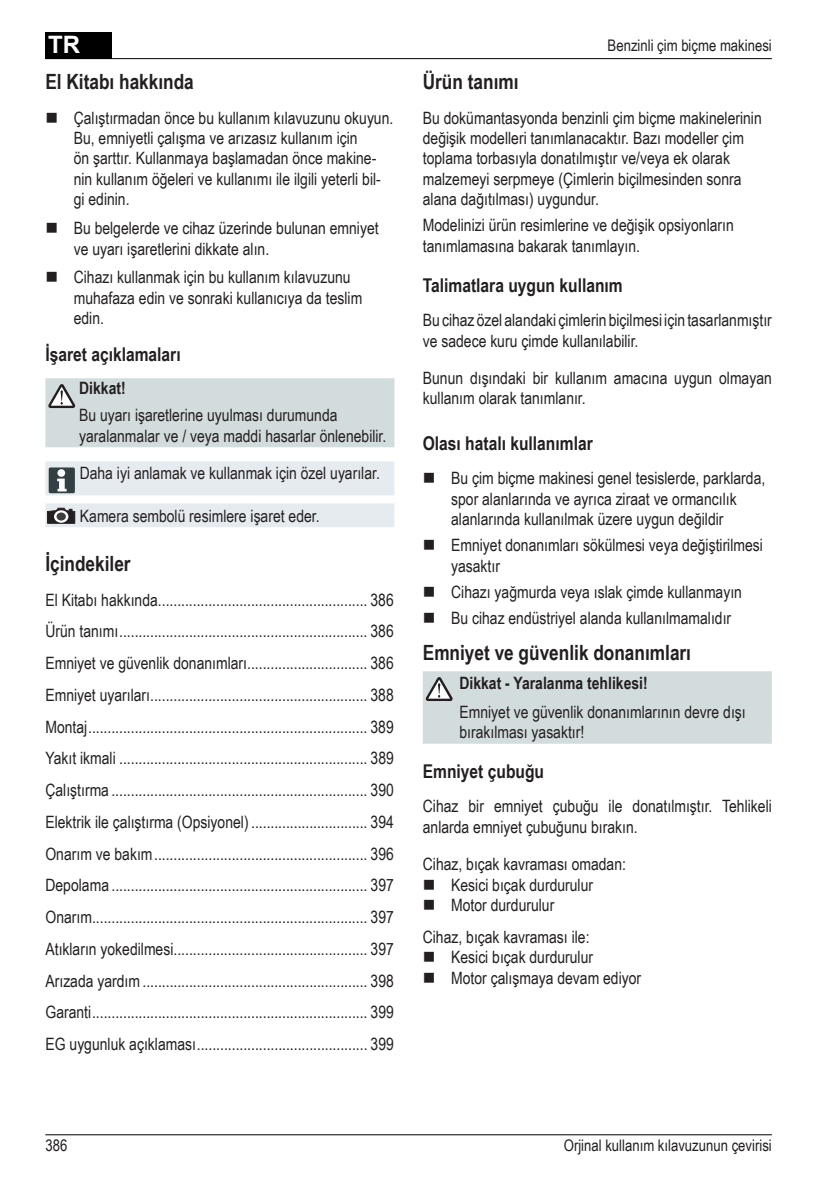
<style>
.page{position:relative;width:840px;height:1191px;background:#fff}
.page>*{position:absolute;margin:0;border:0;box-sizing:border-box;transform-origin:0 0}
.t1{font:700 24px "Arial";color:#fff}
.t2{font:700 21px "Arial Narrow";color:#231f20}
.t3{font:700 19px "Arial Narrow";color:#231f20}
.t4{font:17px/20.4px "Arial Narrow";color:#231f20}
.t5{font:700 17px "Arial Narrow";color:#231f20}
.t6{font:16px "Arial Narrow";color:#231f20}
</style>
<div class="page">
<div style="left:45px;top:32px;width:67px;height:27px;background:#000"></div>
<hr style="left:45px;top:1134px;width:726px;height:1px;background:#000">
<hr style="left:45px;top:58px;width:726px;height:1px;background:#000">
<div style="left:45px;top:378px;width:349px;height:69px;background:#d3dcdd"></div>
<svg style="left:45px;top:461px;width:349px;height:34px;background:#dee3e7"></svg>
<div style="left:57px;top:469px;width:8px;height:8px;background:#fff;border-radius:50%"></div>
<svg style="left:45px;top:503px;width:349px;height:24px;background:#dfe3e7"></svg>
<div style="left:423px;top:671px;width:348px;height:72px;background:#d3dcdd"></div>
<h1 class="t1" style="left:48px;top:29px;width:33px">TR</h1>
<p class="t2" style="left:45px;top:66px;width:150px">El Kitabı hakkında</p>
<p class="t4" style="left:74px;top:107px;width:321px">Çalıştırmadan önce bu kullanım kılavuzunu okuyun.<br>Bu, emniyetli çalışma ve arızasız kullanım için<br>ön şarttır. Kullanmaya başlamadan önce makine&shy;nin kullanım öğeleri ve kullanımı ile ilgili yeterli bil&shy;gi edinin.</p>
<p class="t4" style="left:74px;top:217px;width:306px">Bu belgelerde ve cihaz üzerinde bulunan emniyet ve uyarı işaretlerini dikkate alın.</p>
<p class="t4" style="left:74px;top:267px;width:290px">Cihazı kullanmak için bu kullanım kılavuzunu muhafaza edin ve sonraki kullanıcıya da teslim edin.</p>
<p class="t3" style="left:45px;top:340px;width:137px">İşaret açıklamaları</p>
<p class="t5" style="left:79px;top:375px;width:48px">Dikkat!</p>
<p class="t4" style="left:79px;top:404px;width:308px">Bu uyarı işaretlerine uyulması durumunda yaralanmalar ve / veya maddi hasarlar önlenebilir.</p>
<p class="t4" style="left:80px;top:462px;width:301px">Daha iyi anlamak ve kullanmak için özel uyarılar.</p>
<p class="t4" style="left:80px;top:504px;width:241px">Kamera sembolü resimlere işaret eder.</p>
<p class="t2" style="left:45px;top:548px;width:87px">İçindekiler</p>
<p class="t4" style="left:45px;top:583px;width:350px;line-height:31.8px;text-align:justify">El Kitabı hakkında ...................................................... 386<br>Ürün tanımı ................................................................ 386<br>Emniyet ve güvenlik donanımları ............................... 386<br>Emniyet uyarıları ........................................................ 388<br>Montaj ........................................................................ 389<br>Yakıt ikmali ................................................................ 389<br>Çalıştırma .................................................................. 390<br>Elektrik ile çalıştırma (Opsiyonel) .............................. 394<br>Onarım ve bakım ....................................................... 396<br>Depolama .................................................................. 397<br>Onarım ....................................................................... 397<br>Atıkların yokedilmesi .................................................. 397<br>Arızada yardım .......................................................... 398<br>Garanti ....................................................................... 399<br>EG uygunluk açıklaması ............................................ 399</p>
<p class="t6" style="left:607px;top:34px;width:166px">Benzinli çim biçme makinesi</p>
<p class="t2" style="left:422px;top:66px;width:97px">Ürün tanımı</p>
<p class="t4" style="left:422px;top:107px;width:340px">Bu dokümantasyonda benzinli çim biçme makinelerinin değişik modelleri tanımlanacaktır. Bazı modeller çim toplama torbasıyla donatılmıştır ve/veya ek olarak malzemeyi serpmeye (Çimlerin biçilmesinden sonra alana dağıtılması) uygundur.</p>
<p class="t4" style="left:422px;top:214px;width:312px">Modelinizi ürün resimlerine ve değişik opsiyonların tanımlamasına bakarak tanımlayın.</p>
<p class="t3" style="left:422px;top:270px;width:201px">Talimatlara uygun kullanım</p>
<p class="t4" style="left:422px;top:309px;width:350px">Bu cihaz özel alandaki çimlerin biçilmesi için tasarlanmıştır ve sadece kuru çimde kullanılabilir.</p>
<p class="t4" style="left:422px;top:367px;width:350px">Bunun dışındaki bir kullanım amacına uygun olmayan kullanım olarak tanımlanır.</p>
<p class="t3" style="left:422px;top:429px;width:171px">Olası hatalı kullanımlar</p>
<p class="t4" style="left:451px;top:467px;width:315px">Bu çim biçme makinesi genel tesislerde, parklarda, spor alanlarında ve ayrıca ziraat ve ormancılık alanlarında kullanılmak üzere uygun değildir</p>
<p class="t4" style="left:451px;top:534px;width:313px">Emniyet donanımları sökülmesi veya değiştirilmesi yasaktır</p>
<p class="t4" style="left:451px;top:578px;width:292px;line-height:26px">Cihazı yağmurda veya ıslak çimde kullanmayın<br>Bu cihaz endüstriyel alanda kullanılmamalıdır</p>
<p class="t2" style="left:422px;top:636px;width:269px">Emniyet ve güvenlik donanımları</p>
<p class="t5" style="left:459px;top:670px;width:190px">Dikkat - Yaralanma tehlikesi!</p>
<p class="t4" style="left:459px;top:701px;width:287px">Emniyet ve güvenlik donanımlarının devre dışı bırakılması yasaktır!</p>
<p class="t3" style="left:422px;top:757px;width:123px">Emniyet çubuğu</p>
<p class="t4" style="left:422px;top:795px;width:350px">Cihaz bir emniyet çubuğu ile donatılmıştır. Tehlikeli anlarda emniyet çubuğunu bırakın.</p>
<p class="t4" style="left:451px;top:853px;width:176px;text-indent:-28px">Cihaz, bıçak kavraması omadan:<br>Kesici bıçak durdurulur<br>Motor durdurulur</p>
<p class="t4" style="left:451px;top:926px;width:191px;text-indent:-28px">Cihaz, bıçak kavraması ile:<br>Kesici bıçak durdurulur<br>Motor çalışmaya devam ediyor</p>
<p class="t6" style="left:45px;top:1133px;width:23px">386</p>
<p class="t6" style="left:563px;top:1133px;width:209px">Orjinal kullanım kılavuzunun çevirisi</p>
</div>
